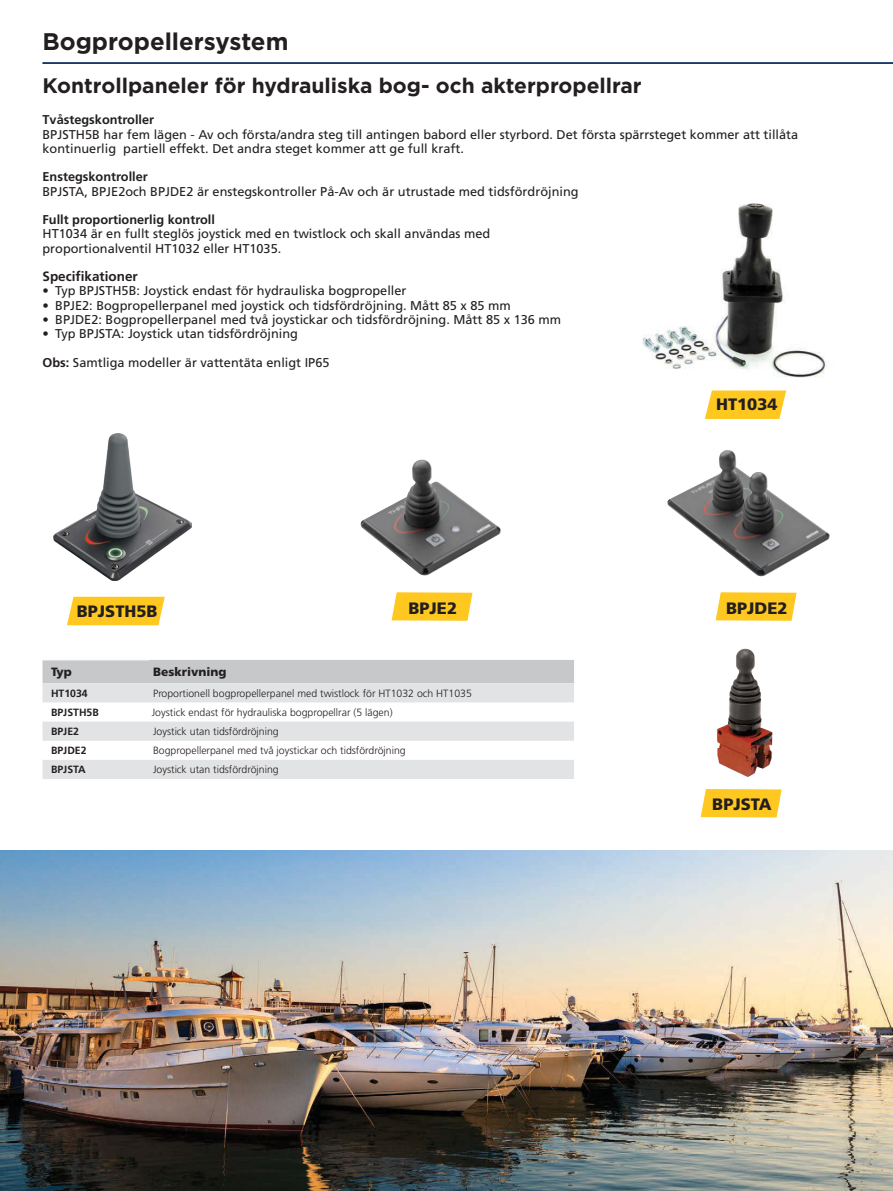
<style>
.page{position:relative;width:893px;height:1191px;background:#fff}
.page>*{position:absolute;margin:0;border:0;box-sizing:border-box;transform-origin:0 0}
.t1{font:700 24px "Gotham";color:#231f20}
.t2{font:700 21px "Gotham";color:#231f20}
.t3{font:900 16.5px "Frutiger LT Std";color:#231f20}
.t4{font:700 13.5px "Frutiger LT Std";color:#231f20}
.t5{font:12.75px/14.2px "Frutiger LT Std";color:#231f20}
.t6{font:700 12.75px "Frutiger LT Std";color:#231f20}
.t7{font:900 12px "Frutiger LT Std";color:#231f20}
.t8{font:300 10.5px "Frutiger LT Std";color:#231f20}
.t9{font:700 10.5px "Frutiger LT Std";color:#231f20}
.s1{font-weight:700}
</style>
<div class="page">
<div style="left:43px;top:62px;width:850px;height:2px;border:1px solid #1b3a6a"></div>
<img style="left:360px;top:459px;width:141px;height:117px">
<img style="left:667px;top:450px;width:163px;height:127px">
<svg style="left:392px;top:592px;width:80px;height:29px;background:#ffcc32"></svg>
<svg style="left:716px;top:592px;width:81px;height:29px;background:#ffcd34"></svg>
<img style="left:642px;top:203px;width:184px;height:175px">
<svg style="left:705px;top:390px;width:81px;height:29px;background:#ffcd35"></svg>
<svg style="left:701px;top:789px;width:81px;height:28px;background:#ffcb2f"></svg>
<img style="left:717px;top:648px;width:56px;height:129px">
<img style="left:0;top:850px;width:893px;height:341px">
<svg style="left:67px;top:597px;width:98px;height:28px;background:#ffcb2f"></svg>
<img style="left:53px;top:434px;width:138px;height:146px">
<div style="left:43px;top:660px;width:531px;height:23px;background:#c7c8ca"></div>
<svg style="left:43px;top:683px;width:531px;height:96px;fill:#e2e3e4"></svg>
<h1 class="t1" style="left:43px;top:26px;width:247px">Bogpropellersystem</h1>
<h2 class="t2" style="left:43px;top:72px;width:601px">Kontrollpaneler för hydrauliska bog- och akterpropellrar</h2>
<p class="t6" style="left:43px;top:112px;width:113px">Tvåstegskontroller</p>
<p class="t5" style="left:43px;top:127px;width:757px">BPJSTH5B har fem lägen - Av och första/andra steg till antingen babord eller styrbord. Det första spärrsteget kommer att tillåta kontinuerlig partiell effekt. Det andra steget kommer att ge full kraft.</p>
<p class="t6" style="left:43px;top:169px;width:107px">Enstegskontroller</p>
<p class="t5" style="left:43px;top:184px;width:538px">BPJSTA, BPJE2och BPJDE2 är enstegskontroller På-Av och är utrustade med tidsfördröjning</p>
<p class="t6" style="left:43px;top:212px;width:174px">Fullt proportionerlig kontroll</p>
<p class="t5" style="left:43px;top:227px;width:449px">HT1034 är en fullt steglös joystick med en twistlock och skall användas med proportionalventil HT1032 eller HT1035.</p>
<p class="t4" style="left:43px;top:268px;width:97px">Specifikationer</p>
<p class="t5" style="left:43px;top:284px;width:365px">• Typ BPJSTH5B: Joystick endast för hydrauliska bogpropeller</p>
<p class="t5" style="left:43px;top:298px;width:470px">• BPJE2: Bogpropellerpanel med joystick och tidsfördröjning. Mått 85 x 85 mm</p>
<p class="t5" style="left:43px;top:312px;width:520px">• BPJDE2: Bogpropellerpanel med två joystickar och tidsfördröjning. Mått 85 x 136 mm</p>
<p class="t5" style="left:43px;top:327px;width:257px">• Typ BPJSTA: Joystick utan tidsfördröjning</p>
<p class="t5" style="left:43px;top:355px;width:288px"><span class="s1">Obs:</span> Samtliga modeller är vattentäta enligt IP65</p>
<p class="t3" style="left:77px;top:601px;width:82px">BPJSTH5B</p>
<p class="t3" style="left:716px;top:394px;width:63px">HT1034</p>
<p class="t3" style="left:408px;top:598px;width:50px">BPJE2</p>
<p class="t3" style="left:726px;top:598px;width:63px">BPJDE2</p>
<p class="t7" style="left:51px;top:664px;width:22px">Typ</p>
<p class="t7" style="left:153px;top:664px;width:75px">Beskrivning</p>
<p class="t9" style="left:51px;top:687px;width:38px">HT1034</p>
<p class="t8" style="left:153px;top:687px;width:320px">Proportionell bogpropellerpanel med twistlock för HT1032 och HT1035</p>
<p class="t9" style="left:51px;top:706px;width:49px">BPJSTH5B</p>
<p class="t8" style="left:152px;top:706px;width:242px">Joystick endast för hydrauliska bogpropellrar (5 lägen)</p>
<p class="t9" style="left:51px;top:725px;width:30px">BPJE2</p>
<p class="t8" style="left:153px;top:725px;width:127px">Joystick utan tidsfördröjning</p>
<p class="t9" style="left:51px;top:744px;width:37px">BPJDE2</p>
<p class="t8" style="left:153px;top:744px;width:254px">Bogpropellerpanel med två joystickar och tidsfördröjning</p>
<p class="t9" style="left:51px;top:763px;width:36px">BPJSTA</p>
<p class="t8" style="left:153px;top:764px;width:127px">Joystick utan tidsfördröjning</p>
<p class="t3" style="left:712px;top:794px;width:61px">BPJSTA</p>
</div>
